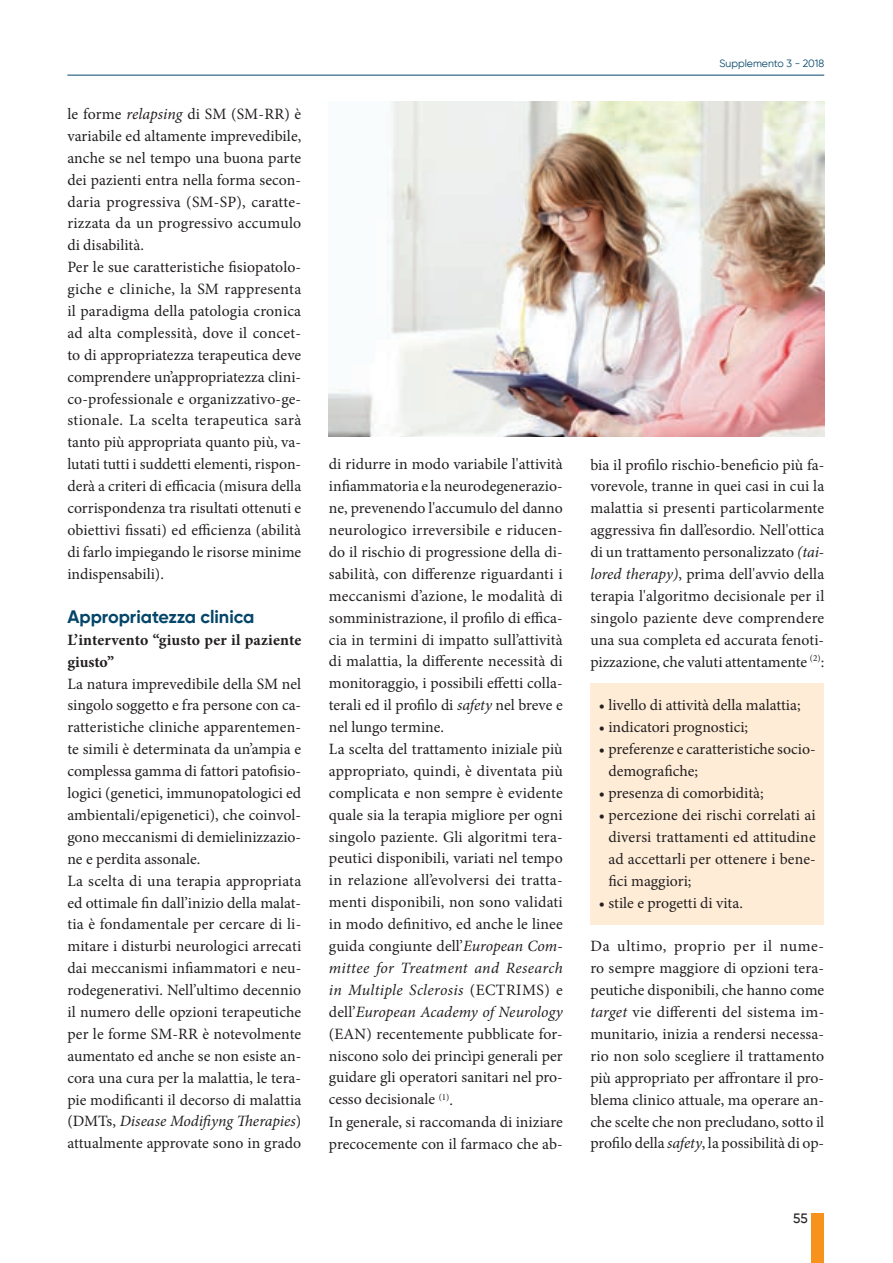
<style>
.page{position:relative;width:893px;height:1263px;background:#fff}
.page>*{position:absolute;margin:0;border:0;box-sizing:border-box;transform-origin:0 0}
.t1{font:700 18px "Gilroy";color:#04466a}
.t2{font:15.75px/21.9px "Minion Pro";letter-spacing:.005em;color:#231f20}
.t3{font:700 15.75px/21.9px "Minion Pro";letter-spacing:.005em;color:#231f20}
.t4{font:500 13.5px "Gilroy";color:#231f20}
.t5{font:10.5px "Gilroy";color:#04466a}
.s1{font-style:italic}
</style>
<div class="page">
<div style="left:590px;top:683px;width:234px;height:241px;background:#feecd7"></div>
<div style="left:811px;top:1213px;width:13px;height:50px;background:#f7931d"></div>
<hr style="left:67px;top:75px;width:757px;height:1px;background:#04466a">
<img style="left:329px;top:101px;width:495px;height:336px">
<p class="t2" style="left:67px;top:103px;width:235px">le forme <span class="s1">relapsing</span> di SM (SM-RR) è variabile ed altamente imprevedibile, anche se nel tempo una buona parte dei pazienti entra nella forma secon&shy;daria progressiva (SM-SP), caratte&shy;rizzata da un progressivo accumulo di disabilità.<br>Per le sue caratteristiche fisiopatolo&shy;giche e cliniche, la SM rappresenta il paradigma della patologia cronica ad alta complessità, dove il concet&shy;to di appropriatezza terapeutica deve comprendere un’appropriatezza clini&shy;co-professionale e organizzativo-ge&shy;stionale. La scelta terapeutica sarà tanto più appropriata quanto più, va&shy;lutati tutti i suddetti elementi, rispon&shy;derà a criteri di efficacia (misura della corrispondenza tra risultati ottenuti e obiettivi fissati) ed efficienza (abilità di farlo impiegando le risorse minime indispensabili).</p>
<p class="t1" style="left:67px;top:605px;width:189px">Appropriatezza clinica</p>
<p class="t3" style="left:67px;top:628px;width:235px">L’intervento “giusto per il paziente giusto”</p>
<p class="t2" style="left:67px;top:673px;width:235px">La natura imprevedibile della SM nel singolo soggetto e fra persone con ca&shy;ratteristiche cliniche apparentemen&shy;te simili è determinata da un’ampia e complessa gamma di fattori patofisio&shy;logici (genetici, immunopatologici ed ambientali/epigenetici), che coinvol&shy;gono meccanismi di demielinizzazio&shy;ne e perdita assonale.<br>La scelta di una terapia appropriata ed ottimale fin dall’inizio della malat&shy;tia è fondamentale per cercare di li&shy;mitare i disturbi neurologici arrecati dai meccanismi infiammatori e neu&shy;rodegenerativi. Nell’ultimo decennio il numero delle opzioni terapeutiche per le forme SM-RR è notevolmente aumentato ed anche se non esiste an&shy;cora una cura per la malattia, le tera&shy;pie modificanti il decorso di malattia (DMTs, <span class="s1">Disease Modifiyng Therapies</span>) attualmente approvate sono in grado</p>
<p class="t5" style="left:719px;top:57px;width:106px">Supplemento 3 - 2018</p>
<p class="t2" style="left:329px;top:453px;width:235px">di ridurre in modo variabile l'attività infiammatoria e la neurodegenerazio&shy;ne, prevenendo l'accumulo del danno neurologico irreversibile e riducen&shy;do il rischio di progressione della di&shy;sabilità, con differenze riguardanti i meccanismi d’azione, le modalità di somministrazione, il profilo di effica&shy;cia in termini di impatto sull’attività di malattia, la differente necessità di monitoraggio, i possibili effetti colla&shy;terali ed il profilo di <span class="s1">safety</span> nel breve e nel lungo termine.<br>La scelta del trattamento iniziale più appropriato, quindi, è diventata più complicata e non sempre è evidente quale sia la terapia migliore per ogni singolo paziente. Gli algoritmi tera&shy;peutici disponibili, variati nel tempo in relazione all’evolversi dei tratta&shy;menti disponibili, non sono validati in modo definitivo, ed anche le linee guida congiunte dell’<span class="s1">European Com&shy;mittee for Treatment and Research in Multiple Sclerosis</span> (ECTRIMS) e dell’<span class="s1">European Academy of Neurology </span>(EAN) recentemente pubblicate for&shy;niscono solo dei princìpi generali per guidare gli operatori sanitari nel pro&shy;cesso decisionale <sup>(1)</sup>.<br>In generale, si raccomanda di iniziare precocemente con il farmaco che ab-</p>
<p class="t2" style="left:590px;top:454px;width:235px;text-align:justify">bia il profilo rischio-beneficio più fa&shy;vorevole, tranne in quei casi in cui la malattia si presenti particolarmente aggressiva fin dall’esordio. Nell'ottica di un trattamento personalizzato <span class="s1">(tai&shy;lored therapy)</span>, prima dell'avvio della terapia l'algoritmo decisionale per il singolo paziente deve comprendere una sua completa ed accurata fenoti&shy;pizzazione, che valuti attentamente <sup>(2)</sup>:</p>
<p class="t2" style="left:599px;top:694px;width:203px">• livello di attività della malattia;</p>
<p class="t2" style="left:599px;top:716px;width:151px">• indicatori prognostici;</p>
<p class="t2" style="left:608px;top:738px;width:209px;text-indent:-10px">• preferenze e caratteristiche socio&shy;demografiche;</p>
<p class="t2" style="left:599px;top:782px;width:166px">• presenza di comorbidità;</p>
<p class="t2" style="left:608px;top:804px;width:209px;text-align:justify;text-indent:-10px">• percezione dei rischi correlati ai diversi trattamenti ed attitudine ad accettarli per ottenere i bene&shy;fici maggiori;</p>
<p class="t2" style="left:599px;top:891px;width:146px">• stile e progetti di vita.</p>
<p class="t2" style="left:590px;top:935px;width:235px;text-align:justify">Da ultimo, proprio per il nume&shy;ro sempre maggiore di opzioni tera&shy;peutiche disponibili, che hanno come <span class="s1">target</span> vie differenti del sistema im&shy;munitario, inizia a rendersi necessa&shy;rio non solo scegliere il trattamento più appropriato per affrontare il pro&shy;blema clinico attuale, ma operare an&shy;che scelte che non precludano, sotto il profilo della <span class="s1">safety</span>, la possibilità di op-</p>
<p class="t4" style="left:793px;top:1210px;width:16px">55</p>
</div>
